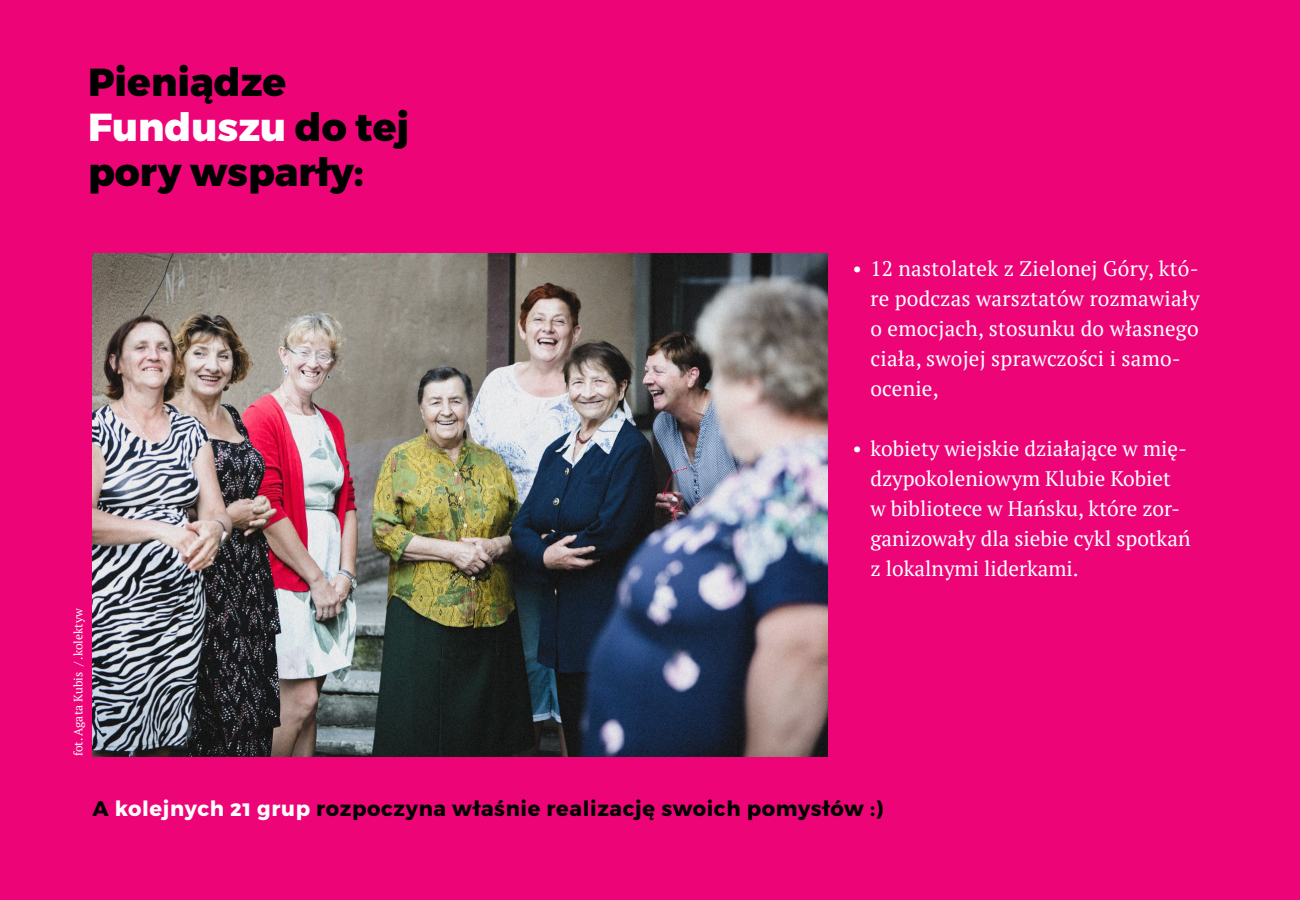
<style>
.page{position:relative;width:1300px;height:900px;background:#ed0578}
.page>*{position:absolute;margin:0;border:0;box-sizing:border-box;transform-origin:0 0}
.t1{font:800 39px/45px "Montserrat";color:#000}
.t2{font:21px/30px "PT Serif";color:#fff}
.t3{font:700 21px "Montserrat";letter-spacing:.03em;color:#000}
.t4{font:12px "PT Serif";color:#fff}
.s1{color:#fff}
</style>
<div class="page">
<img style="left:92px;top:254px;width:735px;height:502px">
<h1 class="t1" style="left:88px;top:61px;width:323px">Pieniądze<br><span class="s1">Funduszu</span> do tej pory wsparły:</h1>
<p class="t4" style="left:71px;top:756px;width:150px;rotate:-90deg">fot. Agata Kubis / .kolektyw</p>
<p class="t2" style="left:870px;top:253px;width:331px;text-indent:-18px">• 12 nastolatek z Zielonej Góry, któ&shy;re podczas warsztatów rozmawiały o emocjach, stosunku do własnego ciała, swojej sprawczości i samo&shy;ocenie,</p>
<p class="t2" style="left:870px;top:433px;width:322px;text-indent:-18px">• kobiety wiejskie działające w mię&shy;dzypokoleniowym Klubie Kobiet w bibliotece w Hańsku, które zor&shy;ganizowały dla siebie cykl spotkań z lokalnymi liderkami.</p>
<p class="t3" style="left:92px;top:796px;width:792px">A <span class="s1">kolejnych 21 grup</span> rozpoczyna właśnie realizację swoich pomysłów :)</p>
</div>
